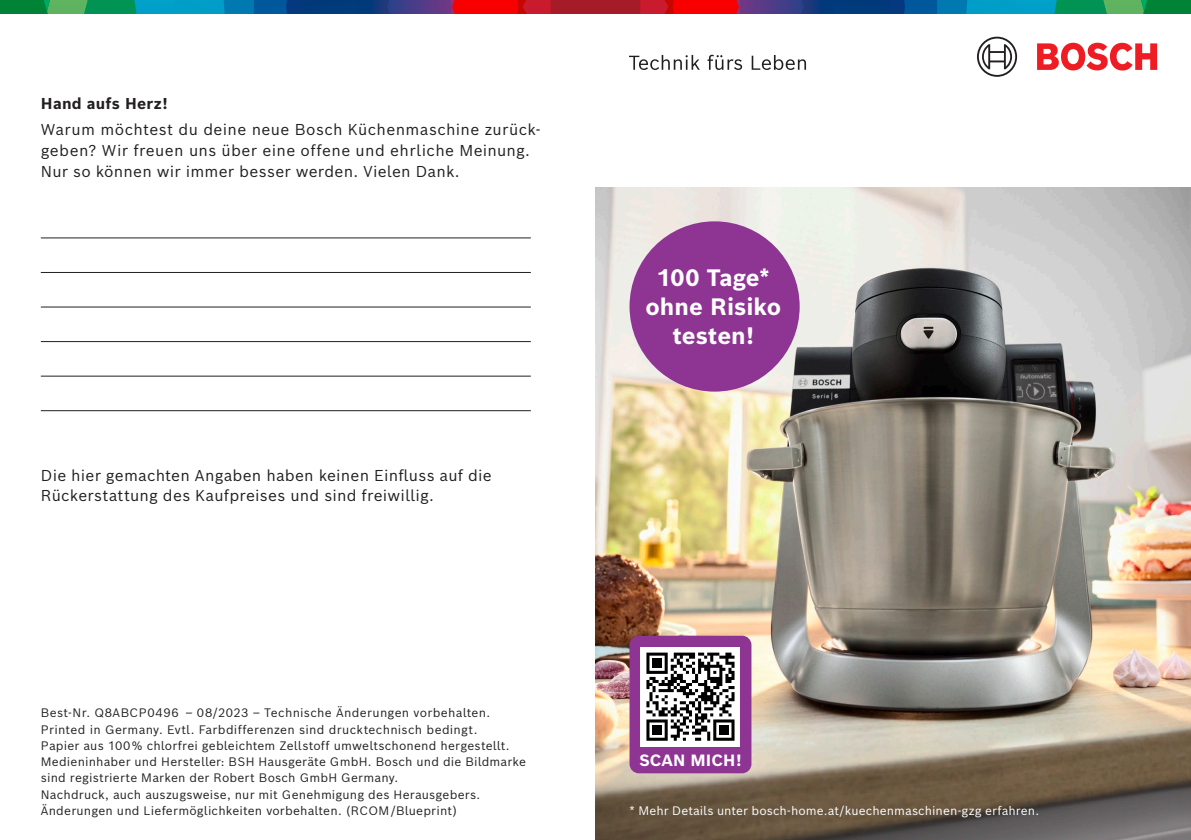
<style>
.page{position:relative;width:1191px;height:840px;background:#fff}
.page>*{position:absolute;margin:0;border:0;box-sizing:border-box;transform-origin:0 0}
.t1{font:700 23.2px/28.8px "Bosch Sans";color:#fff;text-align:center}
.t2{font:700 16px "Bosch Sans";color:#fff}
.Headline_Light_36_14{font:15.4px/20.8px "Bosch Sans";letter-spacing:.02em;color:#231f20}
.Headline_Light_36_14-2{font:700 15.4px "Bosch Sans";letter-spacing:.02em;color:#231f20}
.t3{font:12px/16.2px "Bosch Sans";letter-spacing:.015em;color:#231f20}
.t4{font:12px "Bosch Sans";letter-spacing:.005em;color:#fff}
</style>
<div class="page">
<svg style="left:1037px;top:43px;width:120px;height:27px"></svg>
<svg style="left:977px;top:37px;width:40px;height:40px"></svg>
<svg style="left:629px;top:55px;width:71px;height:15px"></svg>
<svg style="left:707px;top:55px;width:35px;height:15px"></svg>
<svg style="left:751px;top:55px;width:55px;height:15px"></svg>
<svg style="left:0;top:0;width:1191px;height:13px;background:#425869"></svg>
<img style="left:595px;top:187px;width:596px;height:652px">
<div style="left:629px;top:635px;width:122px;height:137px;background:#8e3594;border-radius:9px"></div>
<div style="left:641px;top:646px;width:99px;height:100px;background:#fff"></div>
<svg style="left:646px;top:655px;width:89px;height:86px"></svg>
<svg style="left:646px;top:652px;width:88px;height:88px"></svg>
<div style="left:652px;top:658px;width:9px;height:9px;background:#000"></div>
<hr style="left:41px;top:237px;width:490px;height:1px;background:#231f20">
<hr style="left:41px;top:272px;width:490px;height:1px;background:#231f20">
<hr style="left:41px;top:306px;width:490px;height:1px;background:#231f20">
<hr style="left:41px;top:375px;width:490px;height:1px;background:#231f20">
<hr style="left:41px;top:341px;width:490px;height:1px;background:#231f20">
<hr style="left:41px;top:410px;width:490px;height:1px;background:#231f20">
<div style="left:629px;top:221px;width:170px;height:170px;background:#8e3594;border-radius:50%"></div>
<p class="Headline_Light_36_14-2" style="left:41px;top:93px;width:129px">Hand aufs Herz!</p>
<p class="Headline_Light_36_14" style="left:41px;top:119px;width:501px">Warum möchtest du deine neue Bosch Küchenmaschine zurück&shy;geben? Wir freuen uns über eine offene und ehrliche Meinung.<br>Nur so können wir immer besser werden. Vielen Dank.</p>
<p class="Headline_Light_36_14" style="left:41px;top:464px;width:452px">Die hier gemachten Angaben haben keinen Einfluss auf die<br>Rückerstattung des Kaufpreises und sind freiwillig.</p>
<p class="t3" style="left:41px;top:704px;width:487px">Best-Nr. Q8ABCP0496 – 08/2023 – Technische Änderungen vorbehalten.<br>Printed in Germany. Evtl. Farbdifferenzen sind drucktechnisch bedingt.<br>Papier aus 100 % chlorfrei gebleichtem Zellstoff umweltschonend hergestellt.<br>Medieninhaber und Hersteller: BSH Hausgeräte GmbH. Bosch und die Bildmarke sind registrierte Marken der Robert Bosch GmbH Germany.</p>
<p class="t3" style="left:41px;top:785px;width:441px">Nachdruck, auch auszugsweise, nur mit Genehmigung des Herausgebers.<br>Änderungen und Liefermöglichkeiten vorbehalten. (RCOM /Blueprint)</p>
<p class="t1" style="left:645px;top:262px;width:137px">100 Tage* ohne Risiko testen!</p>
<p class="t2" style="left:639px;top:748px;width:104px">SCAN MICH!</p>
<p class="t4" style="left:629px;top:801px;width:411px">* Mehr Details unter bosch-home.at/kuechenmaschinen-gzg erfahren.</p>
</div>
